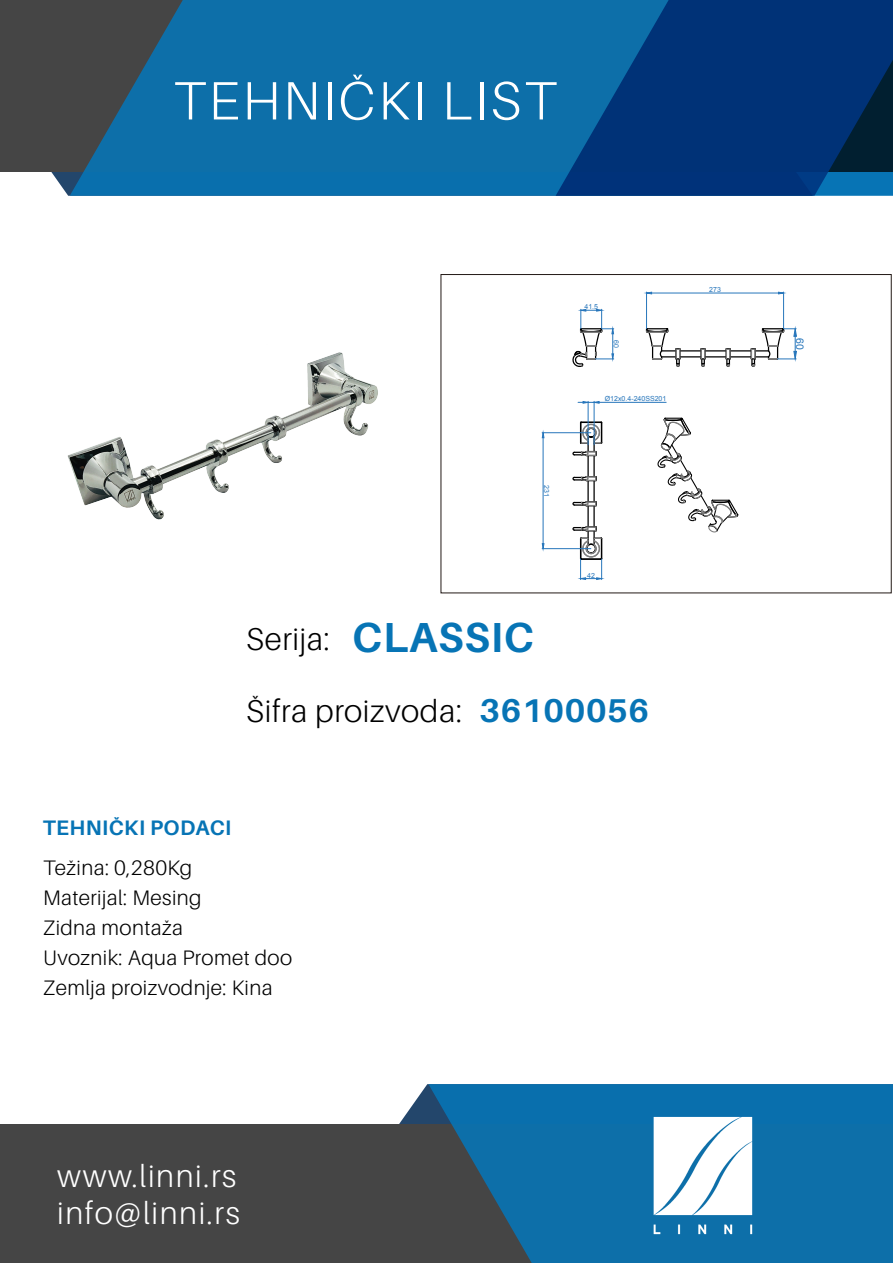
<style>
.page{position:relative;width:893px;height:1263px;background:#fff}
.page>*{position:absolute;margin:0;border:0;box-sizing:border-box;transform-origin:0 0}
.t1{font:300 54px "Aileron";letter-spacing:.05em;color:#fff}
.t2{font:700 42px "Aileron";letter-spacing:.02em;color:#0774b5}
.t3{font:700 33px "Aileron";letter-spacing:.02em;color:#0774b5}
.t4{font:300 31.5px/37.8px "Aileron";letter-spacing:.05em;color:#fff}
.t5{font:300 31.5px "Aileron";letter-spacing:.02em;color:#000}
.t6{font:300 21px/30px "Aileron";letter-spacing:.02em;color:#000}
.t7{font:700 21px "Aileron";letter-spacing:.02em;color:#0774b5}
.t8{font:10.5px "Arial";color:#2776bb}
.t9{font:7.05px "Arial";color:#2776bb}
</style>
<div class="page">
<svg style="left:294px;top:1084px;width:134px;height:41px"></svg>
<div style="left:0;top:1125px;width:893px;height:138px;background:#454545"></div>
<svg style="left:428px;top:1084px;width:465px;height:179px;fill:#0d6fa9"></svg>
<div style="left:0;top:0;width:893px;height:172px;background:#454545"></div>
<svg style="left:70px;top:0;width:486px;height:196px;fill:#0d6fa9"></svg>
<svg style="left:556px;top:0;width:337px;height:196px;fill:#003277"></svg>
<img style="left:614px;top:1084px;width:179px;height:179px">
<hr style="left:593px;top:506px;width:2px;height:21px;background:#000">
<hr style="left:593px;top:481px;width:2px;height:21px;background:#000">
<hr style="left:593px;top:456px;width:2px;height:21px;background:#000">
<hr style="left:587px;top:456px;width:2px;height:21px;background:#000">
<hr style="left:587px;top:481px;width:2px;height:21px;background:#000">
<hr style="left:587px;top:506px;width:2px;height:21px;background:#000">
<svg style="left:572px;top:475px;width:25px;height:8px"></svg>
<svg style="left:572px;top:499px;width:25px;height:8px"></svg>
<svg style="left:572px;top:420px;width:31px;height:38px"></svg>
<svg style="left:657px;top:417px;width:82px;height:116px"></svg>
<hr style="left:542px;top:432px;width:49px;height:1px;background:#2776bb">
<hr style="left:542px;top:548px;width:49px;height:1px;background:#2776bb">
<hr style="left:543px;top:438px;width:1px;height:106px;background:#2776bb">
<svg style="left:541px;top:432px;width:4px;height:6px"></svg>
<svg style="left:541px;top:543px;width:4px;height:6px"></svg>
<svg style="left:572px;top:525px;width:31px;height:55px"></svg>
<hr style="left:646px;top:292px;width:1px;height:36px;background:#2776bb">
<hr style="left:783px;top:292px;width:1px;height:36px;background:#2776bb">
<hr style="left:652px;top:293px;width:127px;height:1px;background:#2776bb">
<svg style="left:646px;top:291px;width:6px;height:4px"></svg>
<svg style="left:778px;top:291px;width:6px;height:4px"></svg>
<svg style="left:645px;top:327px;width:152px;height:40px"></svg>
<svg style="left:572px;top:309px;width:42px;height:58px"></svg>
<hr style="left:588px;top:401px;width:1px;height:44px;background:#2776bb">
<hr style="left:594px;top:401px;width:1px;height:44px;background:#2776bb">
<hr style="left:599px;top:402px;width:67px;height:1px;background:#2776bb">
<svg style="left:578px;top:401px;width:22px;height:3px"></svg>
<img style="left:67px;top:352px;width:311px;height:168px">
<div style="left:441px;top:274px;width:451px;height:319px;border:1px solid #231916"></div>
<h1 class="t1" style="left:173px;top:71px;width:385px">TEHNIČKI LIST</h1>
<p class="t9" style="left:584px;top:302px;width:15px">41.5</p>
<p class="t9" style="left:621px;top:340px;width:9px;rotate:90deg">60</p>
<p class="t9" style="left:551px;top:485px;width:13px;rotate:90deg">231</p>
<p class="t9" style="left:605px;top:394px;width:63px">Ø12x0.4-240SS201</p>
<p class="t9" style="left:587px;top:570px;width:9px">42</p>
<h2 class="t2" style="left:352px;top:613px;width:183px">CLASSIC</h2>
<h3 class="t5" style="left:246px;top:622px;width:85px">Serija:</h3>
<h3 class="t5" style="left:246px;top:694px;width:218px">Šifra proizvoda:</h3>
<h3 class="t3" style="left:480px;top:692px;width:171px">36100056</h3>
<p class="t7" style="left:43px;top:816px;width:190px">TEHNIČKI PODACI</p>
<p class="t6" style="left:43px;top:853px;width:250px">Težina: 0,280Kg<br>Materijal: Mesing<br>Zidna montaža<br>Uvoznik: Aqua Promet doo<br>Zemlja proizvodnje: Kina</p>
<p class="t9" style="left:709px;top:285px;width:13px">273</p>
<h3 class="t4" style="left:57px;top:1157px;width:184px">www.linni.rs info@linni.rs</h3>
<p class="t8" style="left:807px;top:338px;width:13px;rotate:90deg">60</p>
</div>
